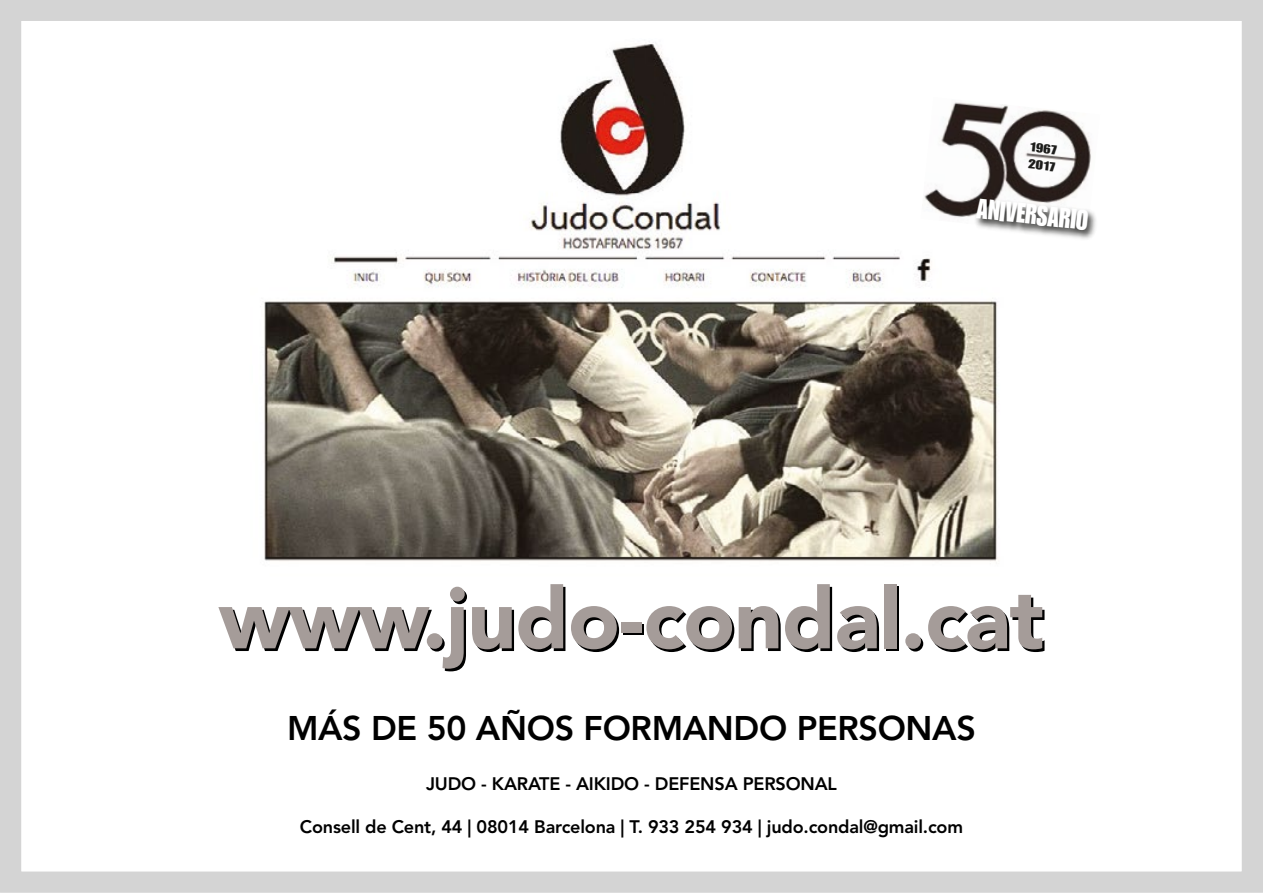
<style>
.page{position:relative;width:1263px;height:893px;background:#fff}
.page>*{position:absolute;margin:0;border:0;box-sizing:border-box;transform-origin:0 0}
.t1{font:900 84.9px "Avenir LT Std";letter-spacing:-.01em;color:#000}
.t2{font:800 33.9px "Avenir LT Std";letter-spacing:-.01em;color:#000}
.t3{font:27.6px "Impact LT Std";color:#fff;scale:.9 1}
.t4{font:800 18px "Avenir LT Std";letter-spacing:-.01em;color:#000}
.t5{font:12.75px/17px "Impact LT Std";color:#1d1d1b;scale:1.25 1}
</style>
<div class="page">
<img style="left:264px;top:42px;width:734px;height:519px">
<div style="left:0;top:0;width:1263px;height:893px;border:21px solid #d4d4d4"></div>
<img style="left:921px;top:97px;width:170px;height:139px">
<img style="left:963px;top:180px;width:133px;height:119px">
<p class="t5" style="left:1031px;top:138px;width:23px;rotate:6deg">1967<br>2017</p>
<h3 class="t3" style="left:979px;top:193px;width:126px;rotate:6deg">ANIVERSARIO</h3>
<h1 class="t1" style="left:221px;top:570px;width:827px">www.judo-condal.cat</h1>
<h2 class="t2" style="left:287px;top:708px;width:690px">MÁS DE 50 AÑOS FORMANDO PERSONAS</h2>
<p class="t4" style="left:426px;top:773px;width:412px">JUDO - KARATE - AIKIDO - DEFENSA PERSONAL</p>
<p class="t4" style="left:300px;top:816px;width:665px">Consell de Cent, 44 | 08014 Barcelona | T. 933 254 934 | judo.condal@gmail.com</p>
</div>
